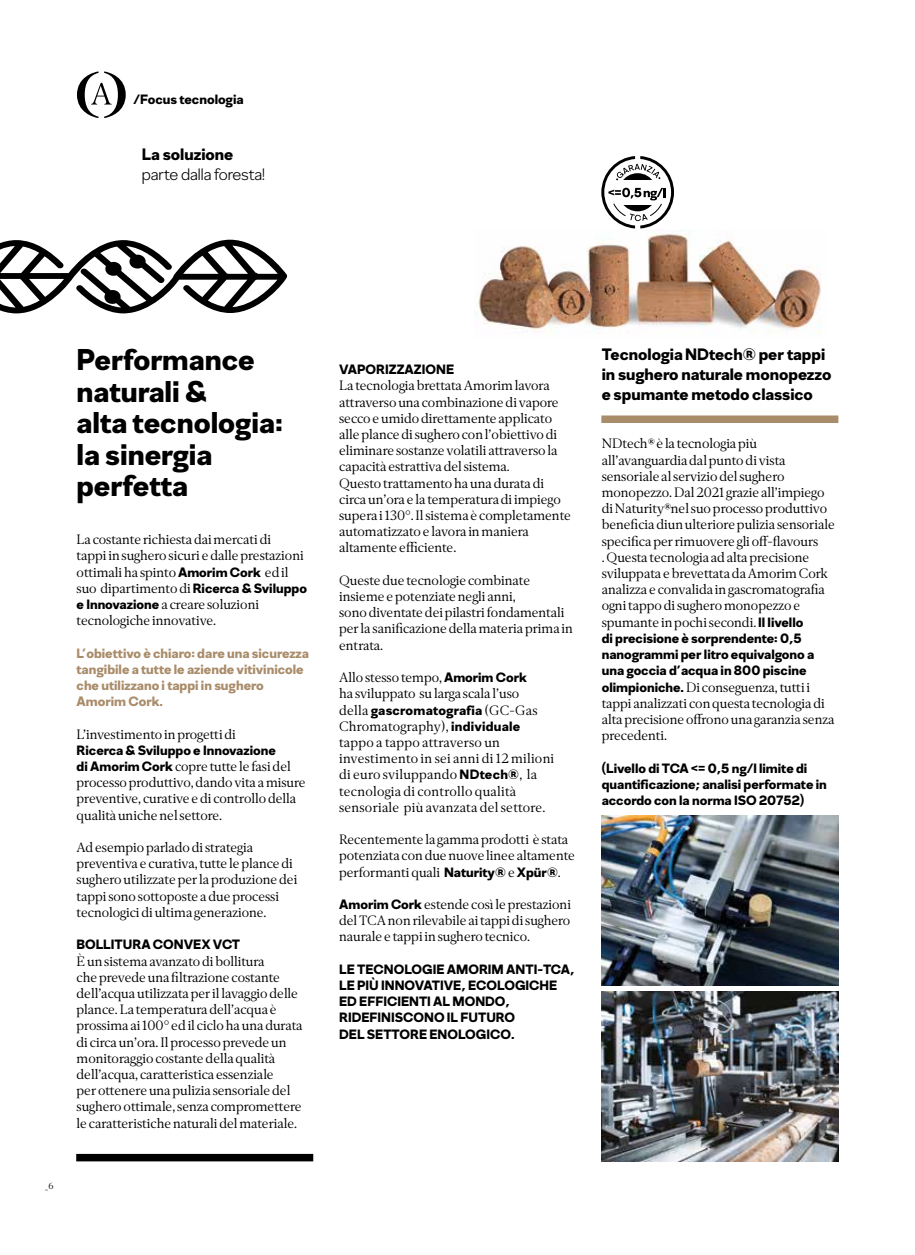
<style>
.page{position:relative;width:915px;height:1255px;background:#fff}
.page>*{position:absolute;margin:0;border:0;box-sizing:border-box;transform-origin:0 0}
.t1{font:900 30px/31.5px "Amorim Sans";color:#000}
.t2{font:900 16.5px/19.8px "Amorim Sans";color:#000}
.t3{font:300 16.5px "Amorim Sans";color:#000}
.t4{font:13.5px/16.2px "Amorim Serif";color:#000}
.t5{font:900 13.5px/16.2px "Amorim Sans";color:#000}
.t6{font:13.5px/16.2px "Amorim Serif";letter-spacing:.02em;color:#000}
.t7{font:900 13.5px/16.2px "Amorim Sans";color:#a98c6a}
.t8{font:900 13.5px "Amorim Sans";letter-spacing:.02em;color:#000}
.t9{font:9px "Amorim Serif";color:#000}
.s1{font-family:"Amorim Sans";font-weight:900}
.s2{font-family:"Amorim Serif";font-weight:400}
</style>
<div class="page">
<img style="left:474px;top:230px;width:347px;height:104px">
<div style="left:76px;top:1153px;width:237px;height:8px;background:#000"></div>
<div style="left:601px;top:415px;width:237px;height:8px;background:#a98c6a"></div>
<img style="left:601px;top:991px;width:237px;height:170px">
<img style="left:601px;top:815px;width:237px;height:170px">
<svg style="left:77px;top:71px;width:49px;height:47px"></svg>
<svg style="left:0;top:239px;width:287px;height:74px"></svg>
<svg style="left:601px;top:156px;width:72px;height:72px"></svg>
<p class="t5" style="left:134px;top:91px;width:111px">/Focus tecnologia</p>
<p class="t2" style="left:142px;top:144px;width:93px">La soluzione</p>
<p class="t3" style="left:142px;top:163px;width:125px">parte dalla foresta!</p>
<p class="t9" style="left:45px;top:1180px;width:10px">_6</p>
<h1 class="t1" style="left:77px;top:343px;width:208px">Performance naturali &amp;<br>alta tecnologia: la sinergia perfetta</h1>
<p class="t4" style="left:77px;top:531px;width:232px">La costante richiesta dai mercati di<br>tappi in sughero sicuri e dalle prestazioni ottimali ha spinto <span class="s1">Amorim Cork</span> ed il suo dipartimento di <span class="s1">Ricerca &amp; Sviluppo e Innovazione</span> a creare soluzioni tecnologiche innovative.</p>
<p class="t7" style="left:77px;top:644px;width:234px">L’obiettivo è chiaro: dare una sicurezza tangibile a tutte le aziende vitivinicole che utilizzano i tappi in sughero<br>Amorim Cork.</p>
<p class="t4" style="left:77px;top:725px;width:161px">L’investimento in progetti di</p>
<p class="t5" style="left:77px;top:741px;width:201px">Ricerca &amp; Sviluppo e Innovazione</p>
<p class="t4" style="left:77px;top:758px;width:230px"><span class="s1">di Amorim Cork</span> copre tutte le fasi del processo produttivo, dando vita a misure preventive, curative e di controllo della qualità uniche nel settore.</p>
<p class="t4" style="left:77px;top:839px;width:222px">Ad esempio parlado di strategia preventiva e curativa, tutte le plance di sughero utilizzate per la produzione dei tappi sono sottoposte a due processi tecnologici di ultima generazione.</p>
<p class="t5" style="left:77px;top:936px;width:165px">BOLLITURA CONVEX VCT</p>
<p class="t4" style="left:77px;top:952px;width:227px">È un sistema avanzato di bollitura<br>che prevede una filtrazione costante dell’acqua utilizzata per il lavaggio delle plance. La temperatura dell’acqua è prossima ai 100° ed il ciclo ha una durata di circa un’ora. Il processo prevede un monitoraggio costante della qualità dell’acqua, caratteristica essenziale<br>per ottenere una pulizia sensoriale del sughero ottimale, senza compromettere le caratteristiche naturali del materiale.</p>
<p class="t5" style="left:339px;top:361px;width:116px">VAPORIZZAZIONE</p>
<p class="t4" style="left:339px;top:377px;width:233px">La tecnologia brettata Amorim lavora attraverso una combinazione di vapore secco e umido direttamente applicato alle plance di sughero con l’obiettivo di eliminare sostanze volatili attraverso la capacità estrattiva del sistema.<br>Questo trattamento ha una durata di circa un’ora e la temperatura di impiego supera i 130°. Il sistema è completamente automatizzato e lavora in maniera altamente efficiente.</p>
<p class="t4" style="left:339px;top:571px;width:235px">Queste due tecnologie combinate insieme e potenziate negli anni,<br>sono diventate dei pilastri fondamentali per la sanificazione della materia prima in entrata.</p>
<p class="t4" style="left:339px;top:669px;width:189px">Allo stesso tempo, <span class="s1">Amorim Cork </span>ha sviluppato su larga scala l’uso</p>
<p class="t8" style="left:339px;top:701px;width:200px"><span class="s2">della</span> gascromatografia <span class="s2">(GC-Gas</span></p>
<p class="t6" style="left:339px;top:717px;width:216px">Chromatography), <span class="s1">individuale </span>tappo a tappo attraverso un investimento in sei anni di 12 milioni di euro sviluppando <span class="s1">NDtech®</span>, la tecnologia di controllo qualità sensoriale più avanzata del settore.</p>
<p class="t4" style="left:339px;top:831px;width:237px">Recentemente la gamma prodotti è stata potenziata con due nuove linee altamente performanti quali <span class="s1">Naturity®</span> e <span class="s1">Xpür®</span>.</p>
<p class="t4" style="left:339px;top:895px;width:233px;text-align:justify"><span class="s1">Amorim Cork</span> estende così le prestazioni del TCA non rilevabile ai tappi di sughero naurale e tappi in sughero tecnico.</p>
<p class="t5" style="left:339px;top:960px;width:237px">LE TECNOLOGIE AMORIM ANTI-TCA,<br>LE PIÙ INNOVATIVE, ECOLOGICHE<br>ED EFFICIENTI AL MONDO,<br>RIDEFINISCONO IL FUTURO<br>DEL SETTORE ENOLOGICO.</p>
<p class="t2" style="left:601px;top:344px;width:231px">TecnologiaNDtech® per tappi in sughero naturale monopezzo e spumante metodo classico</p>
<p class="t4" style="left:601px;top:435px;width:234px">NDtech® è la tecnologia più all’avanguardia dal punto di vista sensoriale al servizio del sughero monopezzo. Dal 2021 grazie all’impiego di Naturity®nel suo processo produttivo beneficia diun ulteriore pulizia sensoriale specifica per rimuovere gli off-flavours<br>. Questa tecnologia ad alta precisione sviluppata e brevettata da Amorim Cork analizza e convalida in gascromatografia ogni tappo di sughero monopezzo e spumante in pochi secondi. <span class="s1">Il livello</span></p>
<p class="t5" style="left:601px;top:630px;width:214px">di precisione è sorprendente: 0,5 nanogrammi per litro equivalgono a una goccia d’acqua in 800 piscine</p>
<p class="t4" style="left:601px;top:678px;width:234px"><span class="s1">olimpioniche.</span> Di conseguenza, tutti i tappi analizzati con questa tecnologia di alta precisione offrono una garanzia senza precedenti.</p>
<p class="t5" style="left:601px;top:759px;width:226px">(Livello di TCA&lt;= 0,5 ng/l limite di quantificazione; analisi performate in accordo con la norma ISO 20752)</p>
</div>
